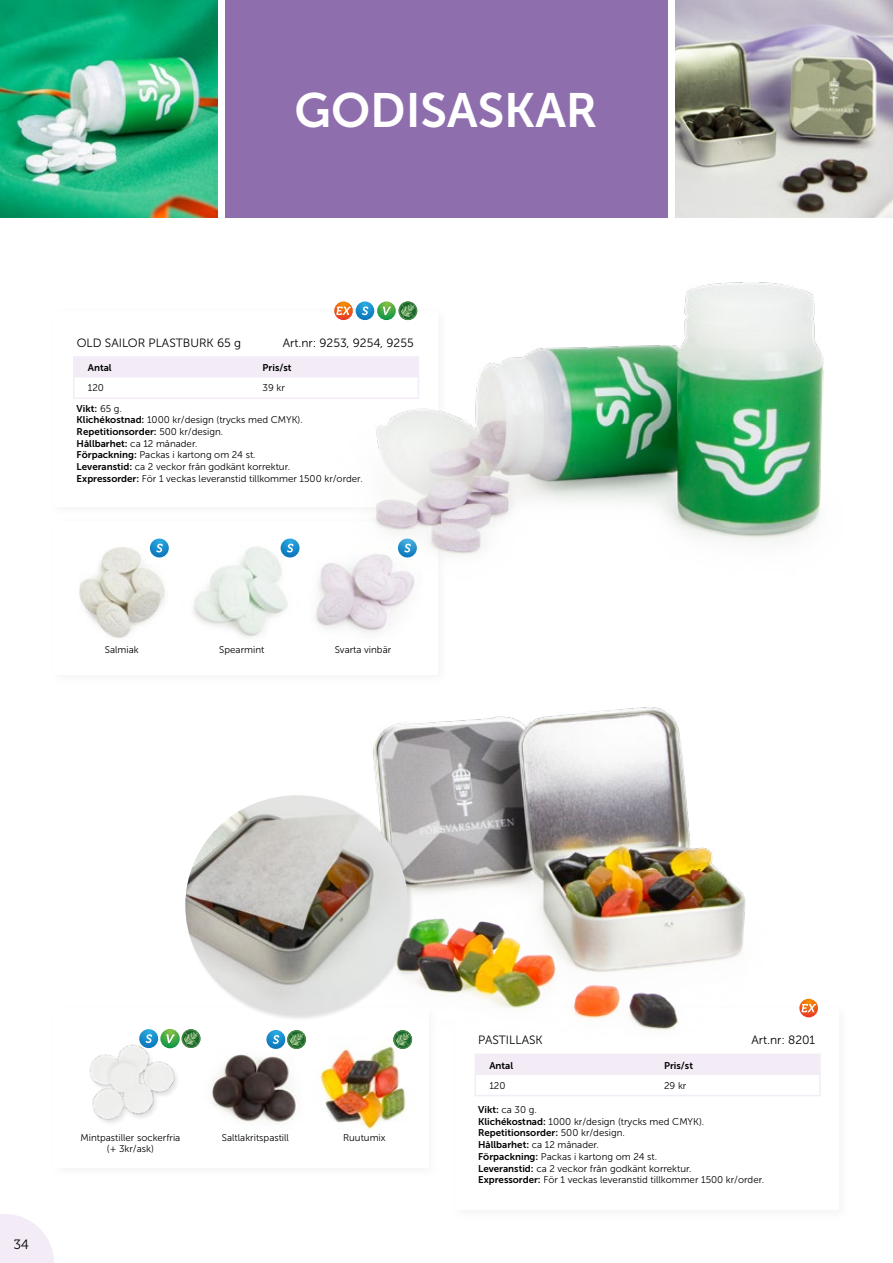
<style>
.page{position:relative;width:893px;height:1263px;background:#fff}
.page>*{position:absolute;margin:0;border:0;box-sizing:border-box;transform-origin:0 0}
.t1{font:48px "Museo Sans 700";color:#fff}
.t2{font:13.5px "Museo 300";color:#000}
.t3{font:12px "Museo Sans 300";color:#000}
.t4{font:9.75px/11.7px "Museo Sans 300";color:#000}
.t5{font:9.75px "Museo Sans 700";color:#000}
.s1{font-family:"Museo Sans 300"}
.s2{font-family:"Museo Sans 700"}
</style>
<div class="page">
<svg style="left:0;top:1214px;width:54px;height:49px"></svg>
<img style="left:79px;top:538px;width:327px;height:101px">
<svg style="left:150px;top:539px;width:19px;height:18px"></svg>
<svg style="left:156px;top:544px;width:7px;height:8px"></svg>
<svg style="left:281px;top:539px;width:19px;height:18px"></svg>
<svg style="left:287px;top:544px;width:6px;height:8px"></svg>
<div style="left:225px;top:0;width:443px;height:217px;background:#8f6eae"></div>
<hr style="left:73px;top:356px;width:176px;height:2px;background:#f3ecf6">
<hr style="left:249px;top:356px;width:170px;height:2px;background:#f3ecf6">
<svg style="left:73px;top:358px;width:249px;height:39px"></svg>
<hr style="left:73px;top:397px;width:176px;height:2px;background:#f3ecf6">
<hr style="left:249px;top:397px;width:170px;height:2px;background:#f3ecf6">
<img style="left:676px;top:0;width:217px;height:217px">
<img style="left:0;top:0;width:217px;height:217px">
<img style="left:322px;top:206px;width:566px;height:394px">
<hr style="left:475px;top:1053px;width:175px;height:2px;background:#f3ecf6">
<hr style="left:650px;top:1053px;width:171px;height:2px;background:#f3ecf6">
<hr style="left:819px;top:1055px;width:2px;height:20px;background:#f3ecf6">
<svg style="left:475px;top:1055px;width:344px;height:40px"></svg>
<hr style="left:819px;top:1075px;width:2px;height:20px;background:#f3ecf6">
<hr style="left:475px;top:1095px;width:175px;height:1px;background:#f3ecf6">
<hr style="left:650px;top:1095px;width:171px;height:1px;background:#f3ecf6">
<svg style="left:799px;top:999px;width:19px;height:18px"></svg>
<svg style="left:801px;top:1004px;width:15px;height:8px"></svg>
<svg style="left:334px;top:301px;width:19px;height:19px"></svg>
<svg style="left:336px;top:307px;width:15px;height:8px"></svg>
<svg style="left:356px;top:301px;width:18px;height:19px"></svg>
<svg style="left:362px;top:306px;width:6px;height:9px"></svg>
<svg style="left:377px;top:301px;width:19px;height:19px"></svg>
<svg style="left:383px;top:307px;width:8px;height:8px"></svg>
<svg style="left:399px;top:301px;width:18px;height:19px"></svg>
<img style="left:210px;top:1032px;width:86px;height:92px">
<img style="left:320px;top:1038px;width:93px;height:91px">
<svg style="left:287px;top:1030px;width:19px;height:19px"></svg>
<svg style="left:393px;top:1037px;width:19px;height:12px"></svg>
<svg style="left:266px;top:1030px;width:19px;height:19px"></svg>
<svg style="left:273px;top:1035px;width:6px;height:9px"></svg>
<img style="left:373px;top:707px;width:372px;height:330px">
<div style="left:184px;top:794px;width:230px;height:227px;background:#000;opacity:.12"></div>
<img style="left:185px;top:795px;width:223px;height:220px">
<img style="left:89px;top:1039px;width:88px;height:84px">
<svg style="left:139px;top:1029px;width:19px;height:19px"></svg>
<svg style="left:145px;top:1034px;width:7px;height:9px"></svg>
<svg style="left:160px;top:1029px;width:40px;height:19px"></svg>
<h1 class="t1" style="left:295px;top:83px;width:304px">GODISASKAR</h1>
<p class="t3" style="left:77px;top:336px;width:166px">OLD SAILOR PLASTBURK 65 g</p>
<p class="t3" style="left:283px;top:336px;width:133px">Art.nr: 9253, 9254, 9255</p>
<p class="t5" style="left:88px;top:363px;width:25px">Antal</p>
<p class="t5" style="left:263px;top:363px;width:30px">Pris/st</p>
<p class="t4" style="left:88px;top:382px;width:18px">120</p>
<p class="t4" style="left:263px;top:382px;width:24px">39 kr</p>
<p class="t5" style="left:77px;top:403px;width:47px">Vikt: <span class="s1">65 g.</span></p>
<p class="t4" style="left:77px;top:414px;width:228px"><span class="s2">Klichékostnad:</span> 1000 kr/design (trycks med CMYK).</p>
<p class="t5" style="left:77px;top:426px;width:148px">Repetitionsorder: <span class="s1">500 kr/design.</span></p>
<p class="t4" style="left:77px;top:438px;width:288px"><span class="s2">Hållbarhet:</span> ca 12 månader.<br><span class="s2">Förpackning:</span> Packas i kartong om 24 st.<br><span class="s2">Leveranstid:</span> ca 2 veckor från godkänt korrektur.<br><span class="s2">Expressorder:</span> För 1 veckas leveranstid tillkommer 1500 kr/order.</p>
<p class="t4" style="left:105px;top:643px;width:35px">Salmiak</p>
<p class="t4" style="left:219px;top:643px;width:47px">Spearmint</p>
<p class="t4" style="left:335px;top:643px;width:58px">Svarta vinbär</p>
<h2 class="t2" style="left:14px;top:1237px;width:16px">34</h2>
<p class="t4" style="left:80px;top:1131px;width:101px">Mintpastiller sockerfria</p>
<p class="t4" style="left:222px;top:1132px;width:69px">Saltlakritspastill</p>
<p class="t4" style="left:343px;top:1132px;width:44px">Ruutumix</p>
<p class="t4" style="left:107px;top:1143px;width:48px">(+ 3kr/ask)</p>
<p class="t3" style="left:478px;top:1034px;width:66px">PASTILLASK</p>
<p class="t3" style="left:751px;top:1034px;width:65px">Art.nr: 8201</p>
<p class="t5" style="left:489px;top:1060px;width:25px">Antal</p>
<p class="t5" style="left:664px;top:1060px;width:30px">Pris/st</p>
<p class="t4" style="left:489px;top:1079px;width:18px">120</p>
<p class="t4" style="left:664px;top:1079px;width:24px">29 kr</p>
<p class="t4" style="left:478px;top:1104px;width:228px"><span class="s2">Vikt:</span> ca 30 g.<br><span class="s2">Klichékostnad:</span> 1000 kr/design (trycks med CMYK).</p>
<p class="t5" style="left:478px;top:1128px;width:148px">Repetitionsorder: <span class="s1">500 kr/design.</span></p>
<p class="t4" style="left:478px;top:1139px;width:288px"><span class="s2">Hållbarhet:</span> ca 12 månader.<br><span class="s2">Förpackning:</span> Packas i kartong om 24 st.<br><span class="s2">Leveranstid:</span> ca 2 veckor från godkänt korrektur.<br><span class="s2">Expressorder:</span> För 1 veckas leveranstid tillkommer 1500 kr/order.</p>
</div>
